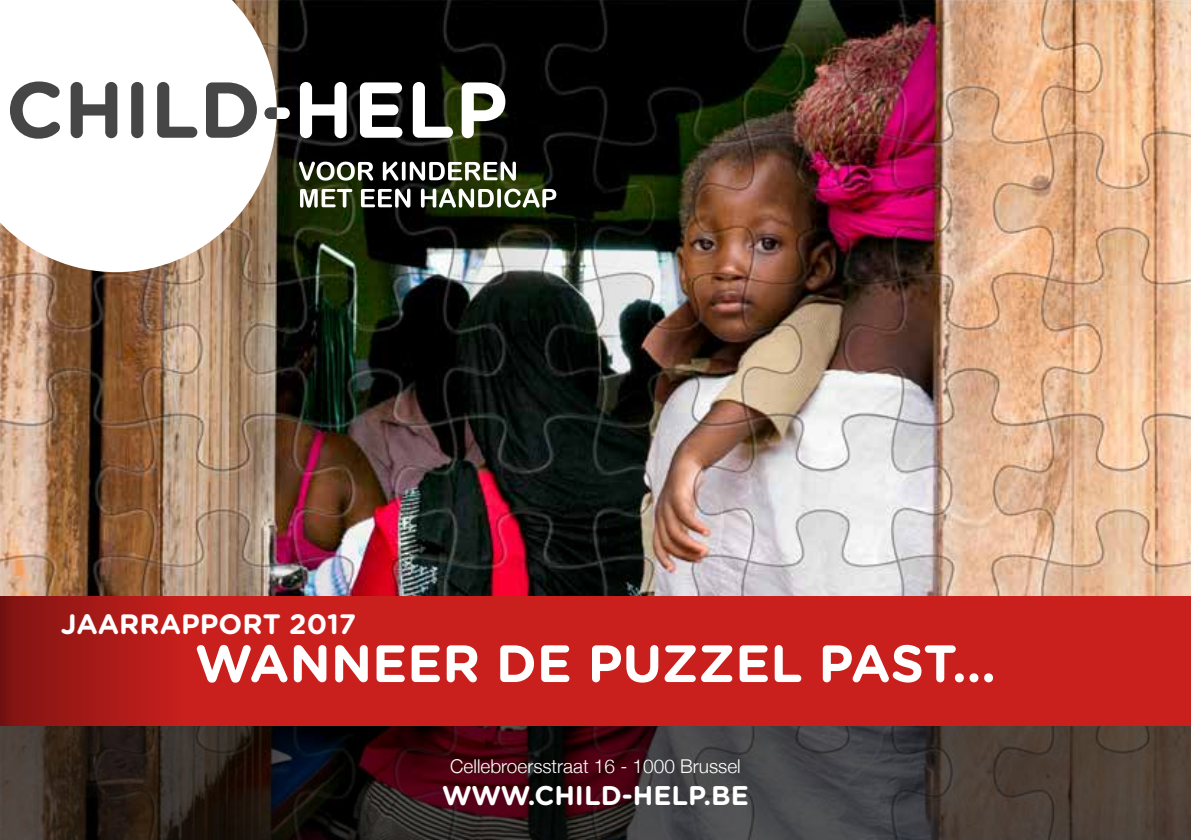
<style>
.page{position:relative;width:1191px;height:840px;background:#fff}
.page>*{position:absolute;margin:0;border:0;box-sizing:border-box;transform-origin:0 0}
.t1{font:700 52.4px "Gotham Rounded";color:#fff}
.t2{font:700 28px "Gotham Rounded";color:#fff}
.t3{font:700 27px "Gotham Rounded";color:#fff}
.t4{font:300 19px "Helvetica Neue";color:#fff}
</style>
<div class="page">
<img style="left:0;top:0;width:1191px;height:595px">
<svg style="left:0;top:724px;width:1191px;height:115px;background:#3a2a29"></svg>
<div style="left:0;top:595px;width:1191px;height:129px;background:#c9201d"></div>
<div style="left:0;top:595px;width:183px;height:129px;background:linear-gradient(to right,#801412,#c81f1c)"></div>
<div style="left:0;top:595px;width:13px;height:129px;background:#791311"></div>
<svg style="left:0;top:0;width:277px;height:272px"></svg>
<svg style="left:264px;top:107px;width:26px;height:12px"></svg>
<svg style="left:10px;top:81px;width:50px;height:58px"></svg>
<svg style="left:71px;top:82px;width:46px;height:56px"></svg>
<div style="left:131px;top:82px;width:12px;height:56px;background:#464646;border-radius:6px"></div>
<svg style="left:157px;top:82px;width:40px;height:56px"></svg>
<svg style="left:206px;top:82px;width:51px;height:56px"></svg>
<svg style="left:300px;top:82px;width:47px;height:56px"></svg>
<svg style="left:360px;top:82px;width:42px;height:56px"></svg>
<svg style="left:413px;top:82px;width:40px;height:56px"></svg>
<svg style="left:461px;top:82px;width:44px;height:56px"></svg>
<svg style="left:299px;top:161px;width:74px;height:19px"></svg>
<svg style="left:383px;top:161px;width:133px;height:19px"></svg>
<svg style="left:300px;top:189px;width:52px;height:18px"></svg>
<svg style="left:361px;top:188px;width:49px;height:19px"></svg>
<svg style="left:421px;top:188px;width:135px;height:19px"></svg>
<h2 class="t2" style="left:61px;top:603px;width:297px">JAARRAPPORT 2017</h2>
<h1 class="t1" style="left:195px;top:624px;width:802px">WANNEER DE PUZZEL PAST…</h1>
<p class="t4" style="left:450px;top:750px;width:292px">Cellebroersstraat 16 - 1000 Brussel</p>
<h3 class="t3" style="left:442px;top:775px;width:308px">WWW.CHILD-HELP.BE</h3>
</div>
